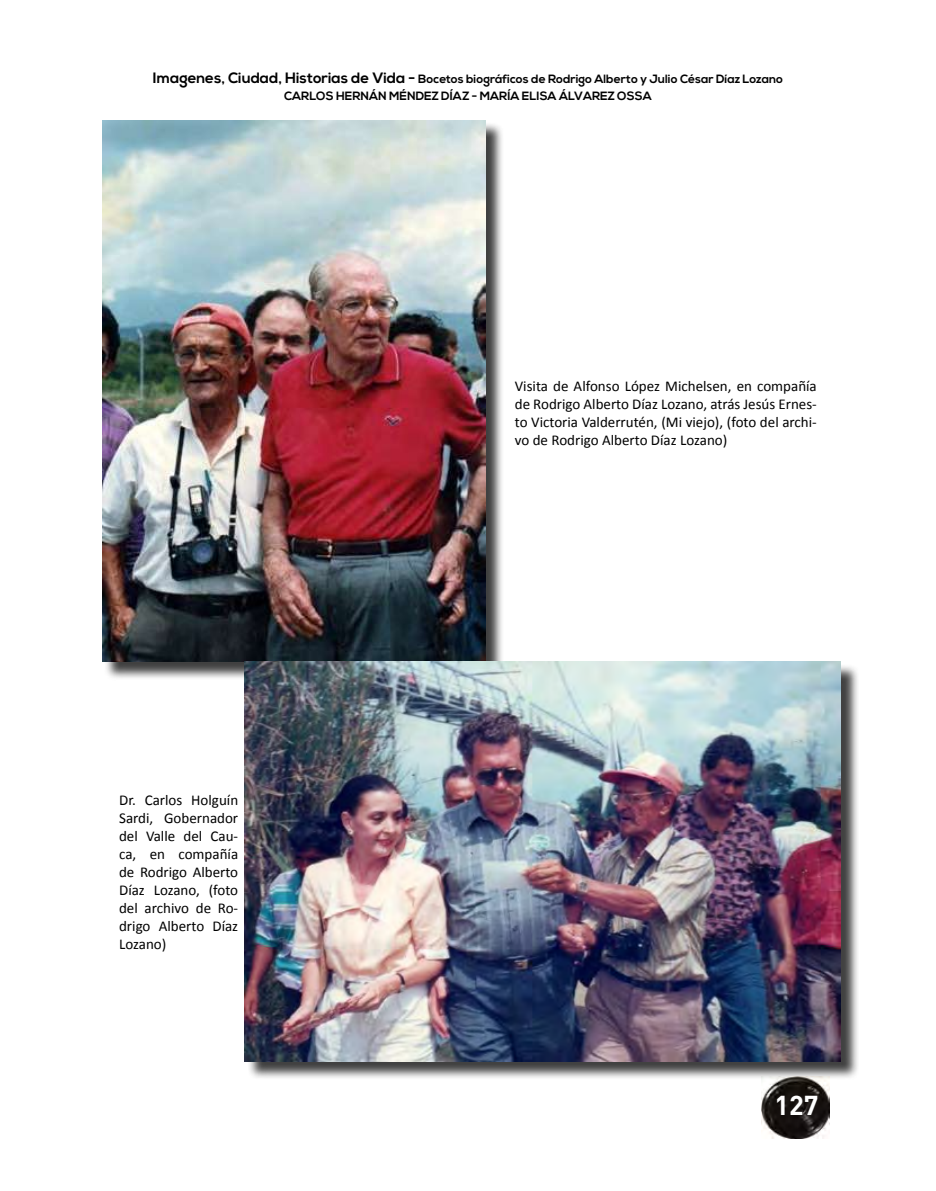
<style>
.page{position:relative;width:936px;height:1191px;background:#fff}
.page>*{position:absolute;margin:0;border:0;box-sizing:border-box;transform-origin:0 0}
.t1{font:700 27px "DIN Pro";color:#fff}
.t2{font:15px/18px "Calibri";color:#000;text-align:justify}
.t3{font:700 12px/17.2px "Nexa";color:#000;text-align:center}
.s1{font-size:15px}
</style>
<div class="page">
<img style="left:761px;top:1079px;width:68px;height:59px">
<div style="left:104px;top:122px;width:400px;height:558px;background:#000;opacity:.75"></div>
<img style="left:102px;top:120px;width:383px;height:541px">
<div style="left:247px;top:663px;width:612px;height:416px;background:#000;opacity:.75"></div>
<img style="left:244px;top:661px;width:596px;height:400px">
<p class="t3" style="left:153px;top:70px;width:631px"><span class="s1">Imagenes, Ciudad, Historias de Vida -</span> Bocetos biográficos de Rodrigo Alberto y Julio César Díaz Lozano<br>CARLOS HERNÁN MÉNDEZ DÍAZ - MARÍA ELISA ÁLVAREZ OSSA</p>
<p class="t2" style="left:119px;top:791px;width:121px">Dr. Carlos Holguín Sardi, Gobernador del Valle del Cau&shy;ca, en compañía de Rodrigo Alberto Díaz Lozano, (foto del archivo de Ro&shy;drigo Alberto Díaz Lozano)</p>
<p class="t2" style="left:514px;top:377px;width:303px">Visita de Alfonso López Michelsen, en compañía de Rodrigo Alberto Díaz Lozano, atrás Jesús Ernes&shy;to Victoria Valderrutén, (Mi viejo), (foto del archi&shy;vo de Rodrigo Alberto Díaz Lozano)</p>
<h1 class="t1" style="left:774px;top:1087px;width:45px">127</h1>
</div>
